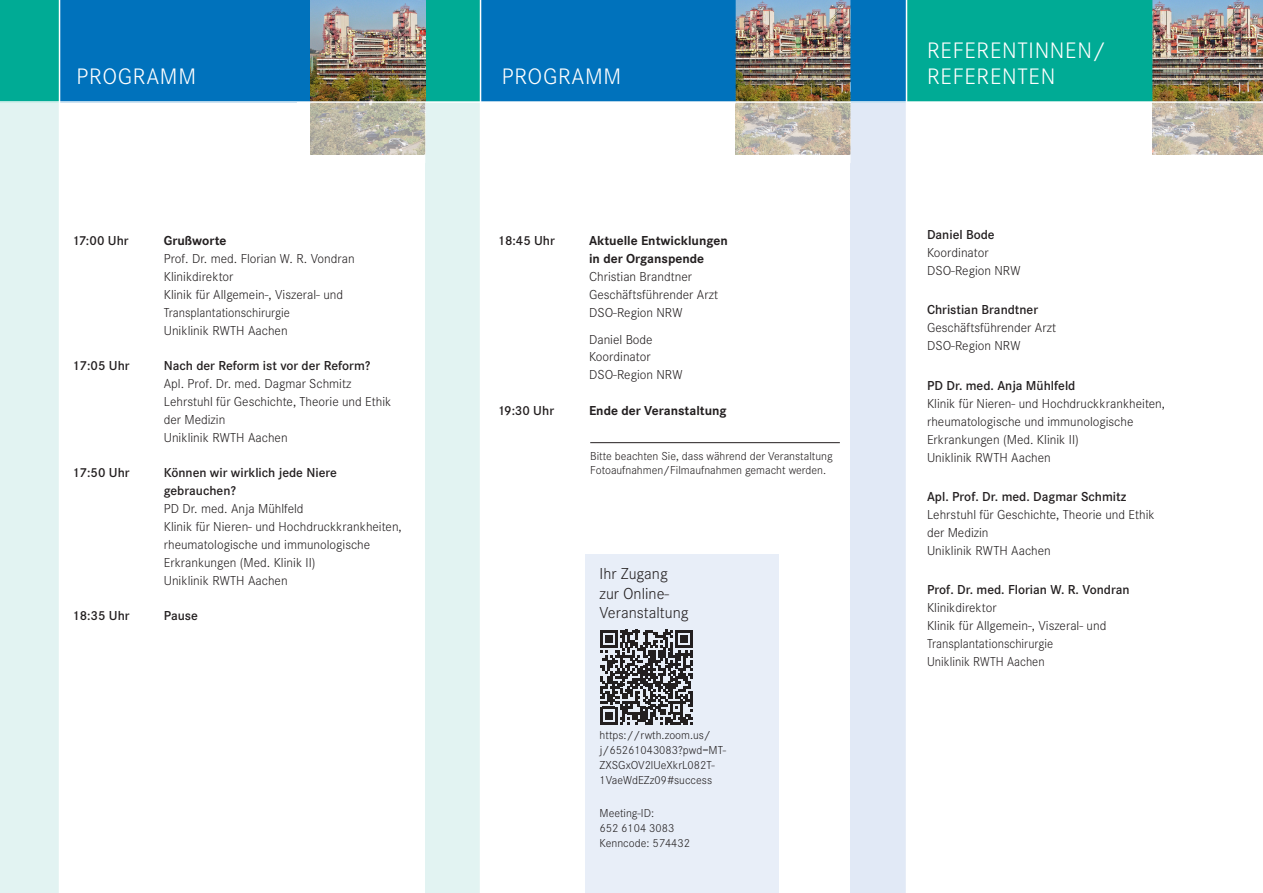
<style>
.page{position:relative;width:1263px;height:893px;background:#fff}
.page>*{position:absolute;margin:0;border:0;box-sizing:border-box;transform-origin:0 0}
.t1{font:300 23.25px "Corporate S";letter-spacing:.03em;color:#fff}
.t2{font:300 16.5px/19.5px "Corporate S";color:#231f20}
.t3{font:300 13.5px/18px "Corporate S";color:#231f20}
.t4{font:600 13.5px/18px "Corporate S";color:#231f20}
.t5{font:700 13.5px/18px "Corporate S";color:#231f20}
.t6{font:300 12px/15px "Corporate S";color:#231f20}
</style>
<div class="page">
<div style="left:896px;top:0;width:367px;height:102px;background:#00ab95"></div>
<div style="left:472px;top:0;width:382px;height:102px;background:#0072bc"></div>
<div style="left:34px;top:0;width:380px;height:102px;background:#0072bc"></div>
<div style="left:425px;top:0;width:55px;height:893px;background:#e2f3f2"></div>
<div style="left:425px;top:0;width:55px;height:101px;background:#00ab95"></div>
<div style="left:850px;top:0;width:56px;height:893px;background:#e1e9f6"></div>
<div style="left:850px;top:0;width:56px;height:102px;background:#0072bc"></div>
<div style="left:0;top:82px;width:60px;height:811px;background:#e2f3f2"></div>
<div style="left:0;top:0;width:60px;height:102px;background:#00ab95"></div>
<hr style="left:480px;top:0;width:1px;height:893px;background:#fff">
<hr style="left:59px;top:0;width:1px;height:893px;background:#fff">
<hr style="left:906px;top:0;width:1px;height:893px;background:#fff">
<img style="left:310px;top:0;width:115px;height:101px">
<img style="left:736px;top:0;width:114px;height:101px">
<img style="left:1152px;top:0;width:111px;height:101px">
<svg style="left:735px;top:103px;width:115px;height:52px;background:#c6bdae"></svg>
<svg style="left:310px;top:103px;width:115px;height:52px;background:#bab6a7"></svg>
<svg style="left:1152px;top:103px;width:111px;height:52px;background:#c6bdad"></svg>
<hr style="left:0;top:101px;width:1263px;height:2px;background:#fff">
<div style="left:585px;top:554px;width:193px;height:339px;background:#e8eef8"></div>
<svg style="left:600px;top:630px;width:93px;height:95px"></svg>
<hr style="left:590px;top:442px;width:250px;height:1px;background:#231f20">
<h1 class="t1" style="left:927px;top:35px;width:180px">REFERENTINNEN/</h1>
<h1 class="t1" style="left:77px;top:61px;width:121px">PROGRAMM</h1>
<h1 class="t1" style="left:502px;top:61px;width:121px">PROGRAMM</h1>
<h1 class="t1" style="left:927px;top:61px;width:130px">REFERENTEN</h1>
<p class="t4" style="left:72px;top:231px;width:58px">17:00 Uhr</p>
<p class="t5" style="left:164px;top:231px;width:64px">Grußworte</p>
<p class="t3" style="left:164px;top:249px;width:192px">Prof. Dr. med. Florian W. R. Vondran<br>Klinikdirektor<br>Klinik für Allgemein-, Viszeral- und<br>Transplantationschirurgie<br>Uniklinik RWTH Aachen</p>
<p class="t4" style="left:72px;top:356px;width:59px">17:05 Uhr</p>
<p class="t4" style="left:164px;top:356px;width:208px">Nach der Reform ist vor der Reform?</p>
<p class="t3" style="left:164px;top:374px;width:229px">Apl. Prof. Dr. med. Dagmar Schmitz<br>Lehrstuhl für Geschichte, Theorie und Ethik der Medizin<br>Uniklinik RWTH Aachen</p>
<p class="t4" style="left:72px;top:463px;width:59px">17:50 Uhr</p>
<p class="t4" style="left:164px;top:463px;width:175px">Können wir wirklich jede Niere gebrauchen?</p>
<p class="t3" style="left:164px;top:499px;width:239px">PD Dr. med. Anja Mühlfeld<br>Klinik für Nieren- und Hochdruckkrankheiten, rheumatologische und immunologische<br>Erkrankungen (Med. Klinik II)<br>Uniklinik RWTH Aachen</p>
<p class="t4" style="left:72px;top:606px;width:59px">18:35 Uhr</p>
<p class="t4" style="left:164px;top:606px;width:36px">Pause</p>
<p class="t4" style="left:497px;top:231px;width:59px">18:45 Uhr</p>
<p class="t5" style="left:589px;top:231px;width:140px">Aktuelle Entwicklungen in der Organspende</p>
<p class="t3" style="left:589px;top:267px;width:131px">Christian Brandtner<br>Geschäftsführender Arzt<br>DSO-Region NRW</p>
<p class="t3" style="left:589px;top:330px;width:95px">Daniel Bode<br>Koordinator<br>DSO-Region NRW</p>
<p class="t4" style="left:497px;top:401px;width:58px">19:30 Uhr</p>
<p class="t5" style="left:589px;top:401px;width:139px">Ende der Veranstaltung</p>
<p class="t6" style="left:590px;top:449px;width:244px;line-height:13.5px">Bitte beachten Sie, dass während der Veranstaltung<br>Fotoaufnahmen/Filmaufnahmen gemacht werden.</p>
<p class="t2" style="left:600px;top:563px;width:90px">Ihr Zugang zur Online-<br>Veranstaltung</p>
<p class="t6" style="left:600px;top:727px;width:128px">https://rwth.zoom.us/ j/65261043083?pwd=MT-<br>ZXSGxOV2lUeXkrL082T-<br>1VaeWdEZz09#success</p>
<p class="t6" style="left:600px;top:805px;width:92px">Meeting-ID:<br>652 6104 3083<br>Kenncode: 574432</p>
<p class="t4" style="left:927px;top:225px;width:69px">Daniel Bode</p>
<p class="t3" style="left:927px;top:243px;width:95px">Koordinator<br>DSO-Region NRW</p>
<p class="t4" style="left:927px;top:300px;width:113px">Christian Brandtner</p>
<p class="t3" style="left:927px;top:318px;width:131px">Geschäftsführender Arzt<br>DSO-Region NRW</p>
<p class="t4" style="left:927px;top:376px;width:150px">PD Dr. med. Anja Mühlfeld</p>
<p class="t3" style="left:927px;top:394px;width:239px">Klinik für Nieren- und Hochdruckkrankheiten, rheumatologische und immunologische Erkrankungen (Med. Klinik II)<br>Uniklinik RWTH Aachen</p>
<p class="t4" style="left:927px;top:487px;width:201px">Apl. Prof. Dr. med. Dagmar Schmitz</p>
<p class="t3" style="left:927px;top:505px;width:229px">Lehrstuhl für Geschichte, Theorie und Ethik der Medizin<br>Uniklinik RWTH Aachen</p>
<p class="t4" style="left:927px;top:580px;width:204px">Prof. Dr. med. Florian W. R. Vondran</p>
<p class="t3" style="left:927px;top:598px;width:181px">Klinikdirektor<br>Klinik für Allgemein-, Viszeral- und<br>Transplantationschirurgie<br>Uniklinik RWTH Aachen</p>
</div>
